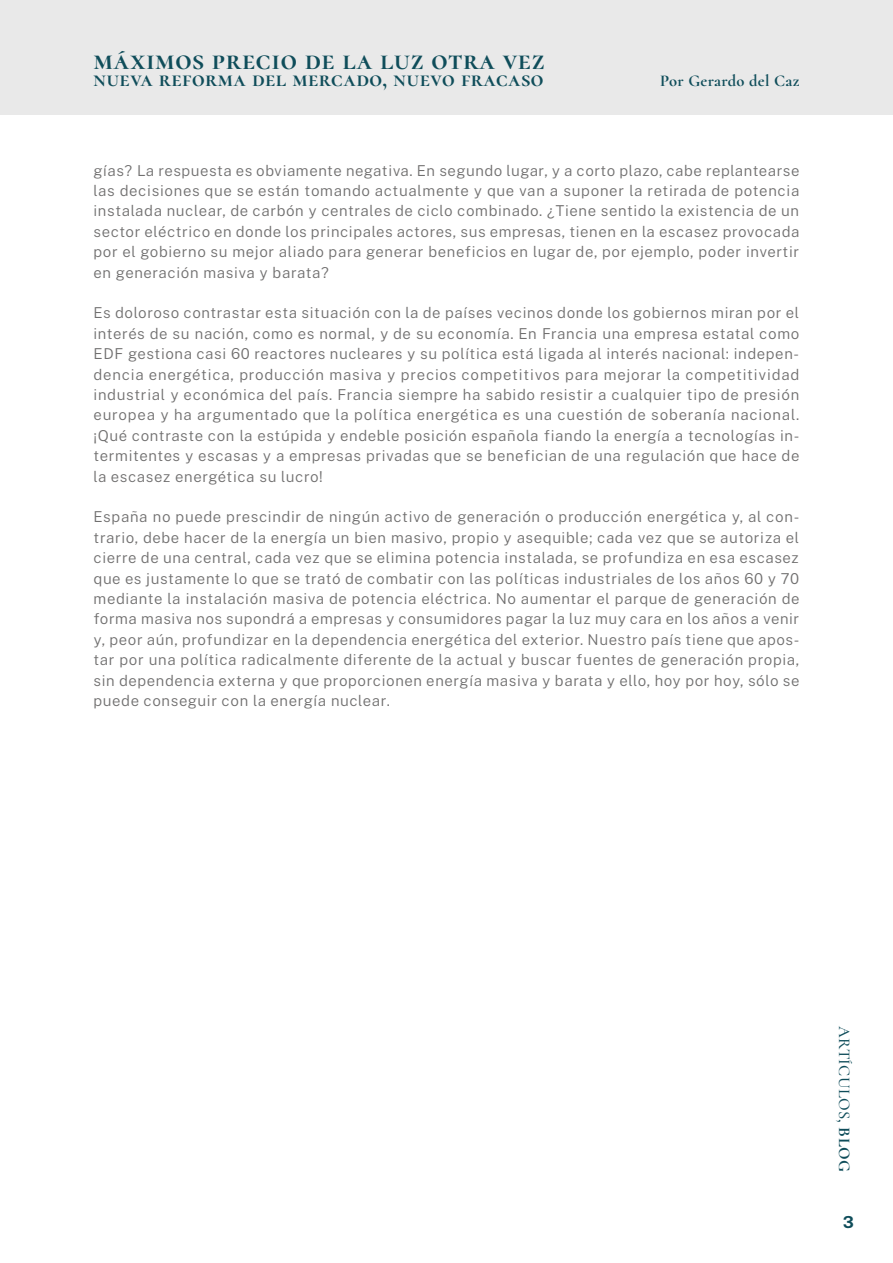
<style>
.page{position:relative;width:893px;height:1263px;background:#fff}
.page>*{position:absolute;margin:0;border:0;box-sizing:border-box;transform-origin:0 0}
.t1{font:700 28.5px "Cormorant";letter-spacing:.02em;color:#0f4d5a}
.t2{font:700 22.35px "Cormorant";letter-spacing:.02em;color:#0f4d5a}
.t3{font:700 16.5px "Cormorant";letter-spacing:.02em;color:#0f4d5a}
.t4{font:500 16.5px "Cormorant";letter-spacing:.02em;color:#0f4d5a}
.t5{font:700 16.5px "Public Sans";color:#0f4d5a}
.t6{font:300 15px/20.4px "Public Sans";letter-spacing:.04em;color:#706f6f;text-align:justify}
.s1{font-weight:700}
</style>
<div class="page">
<div style="left:0;top:0;width:893px;height:114px;background:#e9e9e9"></div>
<h1 class="t1" style="left:94px;top:43px;width:453px">Máximos precio de la luz otra vez</h1>
<h2 class="t2" style="left:94px;top:65px;width:451px">Nueva reforma del mercado, nuevo fracaso</h2>
<p class="t3" style="left:660px;top:70px;width:141px">Por Gerardo del Caz</p>
<p class="t6" style="left:94px;top:159px;width:707px">gías? La respuesta es obviamente negativa. En segundo lugar, y a corto plazo, cabe replantearse las decisiones que se están tomando actualmente y que van a suponer la retirada de potencia instalada nuclear, de carbón y centrales de ciclo combinado. ¿Tiene sentido la existencia de un sector eléctrico en donde los principales actores, sus empresas, tienen en la escasez provocada por el gobierno su mejor aliado para generar beneficios en lugar de, por ejemplo, poder invertir en generación masiva y barata?</p>
<p class="t6" style="left:94px;top:302px;width:707px">Es doloroso contrastar esta situación con la de países vecinos donde los gobiernos miran por el interés de su nación, como es normal, y de su economía. En Francia una empresa estatal como EDF gestiona casi 60 reactores nucleares y su política está ligada al interés nacional: indepen&shy;dencia energética, producción masiva y precios competitivos para mejorar la competitividad industrial y económica del país. Francia siempre ha sabido resistir a cualquier tipo de presión europea y ha argumentado que la política energética es una cuestión de soberanía nacional. ¡Qué contraste con la estúpida y endeble posición española fiando la energía a tecnologías in&shy;termitentes y escasas y a empresas privadas que se benefician de una regulación que hace de la escasez energética su lucro!</p>
<p class="t6" style="left:94px;top:506px;width:707px">España no puede prescindir de ningún activo de generación o producción energética y, al con&shy;trario, debe hacer de la energía un bien masivo, propio y asequible; cada vez que se autoriza el cierre de una central, cada vez que se elimina potencia instalada, se profundiza en esa escasez que es justamente lo que se trató de combatir con las políticas industriales de los años 60 y 70 mediante la instalación masiva de potencia eléctrica. No aumentar el parque de generación de forma masiva nos supondrá a empresas y consumidores pagar la luz muy cara en los años a venir y, peor aún, profundizar en la dependencia energética del exterior. Nuestro país tiene que apos&shy;tar por una política radicalmente diferente de la actual y buscar fuentes de generación propia, sin dependencia externa y que proporcionen energía masiva y barata y ello, hoy por hoy, sólo se puede conseguir con la energía nuclear.</p>
<p class="t4" style="left:854px;top:1026px;width:147px;rotate:90deg">ARTÍCULOS, <span class="s1">BLOG</span></p>
<p class="t5" style="left:843px;top:1209px;width:12px">3</p>
</div>
